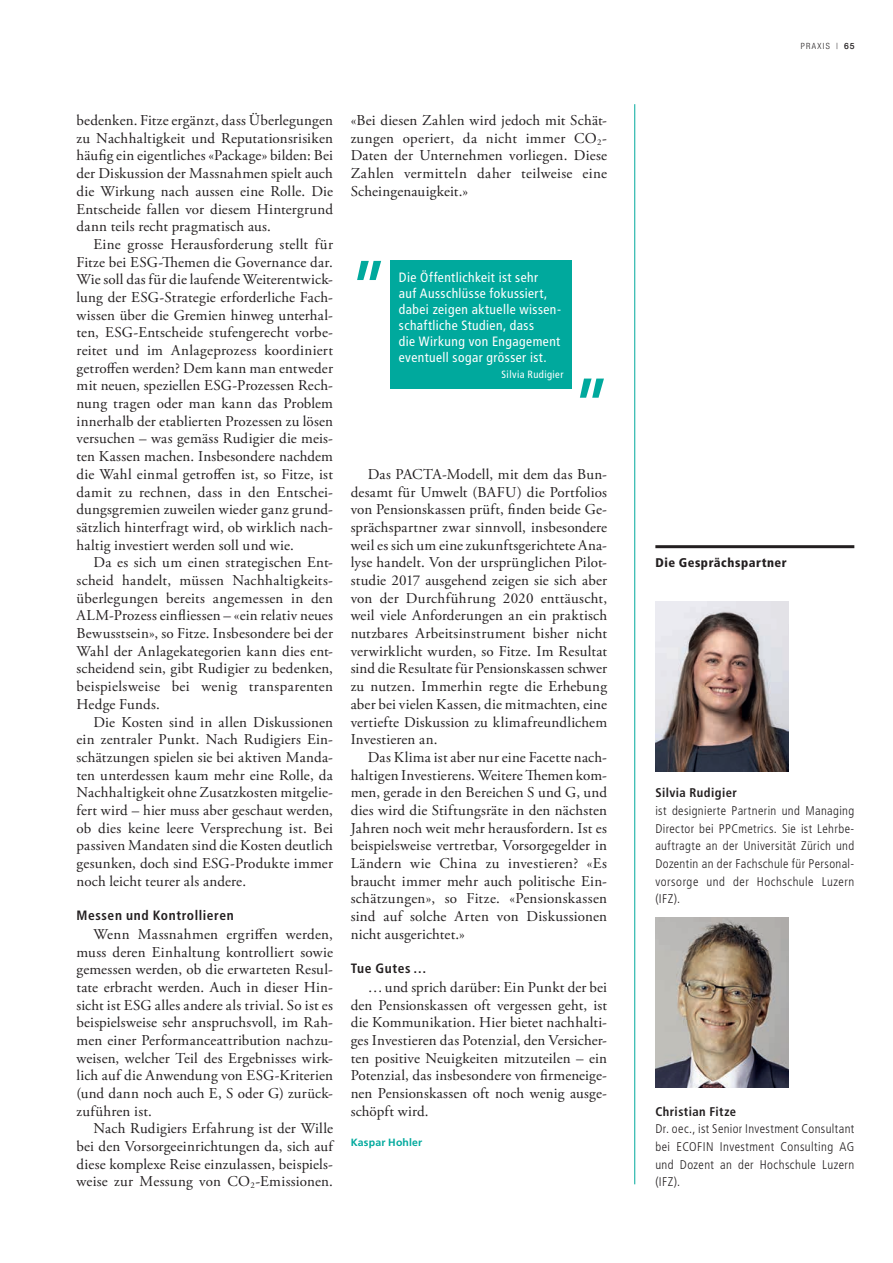
<style>
.page{position:relative;width:893px;height:1263px;background:#fff}
.page>*{position:absolute;margin:0;border:0;box-sizing:border-box;transform-origin:0 0}
.GS{font:condensed 82.5px "Frutiger LT Std";color:#00a99d}
.GS-2{font:15px/17.7px "Adobe Garamond Pro";letter-spacing:.015em;color:#231f20;text-align:justify}
.GS-3{font:condensed 13.5px/16.2px "Frutiger LT Std";letter-spacing:.035em;color:#fff}
.ZW_8_4p_black{font:700 condensed 13.5px "Frutiger LT Std";letter-spacing:.045em;color:#231f20}
.GS-4{font:300 condensed 12.6px/17.7px "Frutiger LT Std";letter-spacing:.035em;color:#231f20;text-align:justify}
.fett{font:700 condensed 12.6px "Frutiger LT Std";letter-spacing:.035em;color:#231f20}
.Titel{font:900 condensed 12.6px "Frutiger LT Std";letter-spacing:.045em;color:#231f20}
.GS-5{font:condensed 10.5px "Frutiger LT Std";letter-spacing:.04em;color:#fff}
.Autor_7p{font:700 10.5px "Frutiger LT Std";letter-spacing:.02em;color:#00a99d}
.Pagina{font:300 condensed 8.55px "Helvetica Neue LT Com";letter-spacing:.155em;color:#231f20}
.s1{font-weight:500;font-stretch:normal}
</style>
<div class="page">
<div style="left:390px;top:261px;width:182px;height:128px;background:#00a99d"></div>
<hr style="left:655px;top:545px;width:199px;height:3px;background:#231f20">
<img style="left:655px;top:602px;width:133px;height:170px">
<img style="left:655px;top:918px;width:133px;height:169px">
<hr style="left:634px;top:104px;width:1px;height:1080px;background:#00a99d">
<p class="GS-2" style="left:77px;top:112px;width:258px">bedenken. Fitze ergänzt, dass Überlegungen zu Nachhaltigkeit und Reputationsrisiken häufig ein eigentliches «Package» bilden: Bei der Diskussion der Massnahmen spielt auch die Wirkung nach aussen eine Rolle. Die Entscheide fallen vor diesem Hintergrund dann teils recht pragmatisch aus.</p>
<p class="GS-2" style="left:77px;top:236px;width:258px;text-indent:17px">Eine grosse Herausforderung stellt für Fitze bei ESG-Themen die Governance dar.<br>Wie soll das für die laufende Weiterentwick&shy;lung der ESG-Strategie erforderliche Fach&shy;wissen über die Gremien hinweg unterhal&shy;ten, ESG-Entscheide stufengerecht vorbe&shy;reitet und im Anlageprozess koordiniert getroffen werden? Dem kann man entweder mit neuen, speziellen ESG-Prozessen Rech&shy;nung tragen oder man kann das Problem innerhalb der etablierten Prozessen zu lösen versuchen – was gemäss Rudigier die meis&shy;ten Kassen machen. Insbesondere nachdem die Wahl einmal getroffen ist, so Fitze, ist damit zu rechnen, dass in den Entschei&shy;dungsgremien zuweilen wieder ganz grund&shy;sätzlich hinterfragt wird, ob wirklich nach&shy;haltig investiert werden soll und wie.</p>
<p class="GS-2" style="left:77px;top:554px;width:258px;text-indent:17px">Da es sich um einen strategischen Ent&shy;scheid handelt, müssen Nachhaltigkeits&shy;überlegungen bereits angemessen in den ALM-Prozess einfliessen – «ein relativ neues Bewusstsein», so Fitze. Insbesondere bei der Wahl der Anlagekategorien kann dies ent&shy;scheidend sein, gibt Rudigier zu bedenken, beispielsweise bei wenig transparenten Hedge Funds.</p>
<p class="GS-2" style="left:77px;top:713px;width:258px;text-indent:17px">Die Kosten sind in allen Diskussionen ein zentraler Punkt. Nach Rudigiers Ein&shy;schätzungen spielen sie bei aktiven Manda&shy;ten unterdessen kaum mehr eine Rolle, da Nachhaltigkeit ohne Zusatzkosten mitgelie&shy;fert wird – hier muss aber geschaut werden, ob dies keine leere Versprechung ist. Bei passiven Mandaten sind die Kosten deutlich gesunken, doch sind ESG-Produkte immer noch leicht teurer als andere.</p>
<p class="ZW_8_4p_black" style="left:77px;top:907px;width:159px">Messen und Kontrollieren</p>
<p class="GS-2" style="left:77px;top:926px;width:258px;text-indent:17px">Wenn Massnahmen ergriffen werden, muss deren Einhaltung kontrolliert sowie gemessen werden, ob die erwarteten Resul&shy;tate erbracht werden. Auch in dieser Hin&shy;sicht ist ESG alles andere als trivial. So ist es beispielsweise sehr anspruchsvoll, im Rah&shy;men einer Performanceattribution nachzu&shy;weisen, welcher Teil des Ergebnisses wirk&shy;lich auf die Anwendung von ESG-Kriterien (und dann noch auch E, S oder G) zurück&shy;zuführen ist.</p>
<p class="GS-2" style="left:77px;top:1120px;width:258px;text-indent:17px">Nach Rudigiers Erfahrung ist der Wille bei den Vorsorgeeinrichtungen da, sich auf diese komplexe Reise einzulassen, beispiels&shy;weise zur Messung von CO<sub>2</sub>-Emissionen.</p>
<p class="GS-2" style="left:351px;top:112px;width:258px">«Bei diesen Zahlen wird jedoch mit Schät&shy;zungen operiert, da nicht immer CO<sub>2</sub>- Daten der Unternehmen vorliegen. Diese Zahlen vermitteln daher teilweise eine Scheingenauigkeit.»</p>
<p class="GS" style="left:348px;top:246px;width:43px">”</p>
<p class="GS-3" style="left:399px;top:269px;width:164px">Die Öffentlichkeit ist sehr<br>auf Ausschlüsse fokussiert, dabei zeigen aktuelle wissen&shy;schaftliche Studien, dass<br>die Wirkung von Engagement eventuell sogar grösser ist.</p>
<p class="GS-5" style="left:502px;top:368px;width:63px">Silvia Rudigier</p>
<p class="GS" style="left:571px;top:311px;width:43px">„</p>
<p class="GS-2" style="left:351px;top:466px;width:258px;text-indent:17px">Das PACTA-Modell, mit dem das Bun&shy;desamt für Umwelt (BAFU) die Portfolios von Pensionskassen prüft, finden beide Ge&shy;sprächspartner zwar sinnvoll, insbesondere weil es sich um eine zukunftsgerichtete Ana&shy;lyse handelt. Von der ursprünglichen Pilot&shy;studie 2017 ausgehend zeigen sie sich aber von der Durchführung 2020 enttäuscht, weil viele Anforderungen an ein praktisch nutzbares Arbeitsinstrument bisher nicht verwirklicht wurden, so Fitze. Im Resultat sind die Resultate für Pensionskassen schwer zu nutzen. Immerhin regte die Erhebung aber bei vielen Kassen, die mitmachten, eine vertiefte Diskussion zu klimafreundlichem Investieren an.</p>
<p class="GS-2" style="left:351px;top:749px;width:258px;text-indent:17px">Das Klima ist aber nur eine Facette nach&shy;haltigen Investierens. Weitere Themen kom&shy;men, gerade in den Bereichen S und G, und dies wird die Stiftungsräte in den nächsten Jahren noch weit mehr herausfordern. Ist es beispielsweise vertretbar, Vorsorgegelder in Ländern wie China zu investieren? «Es braucht immer mehr auch politische Ein&shy;schätzungen», so Fitze. «Pensionskassen sind auf solche Arten von Diskussionen nicht ausgerichtet.»</p>
<p class="ZW_8_4p_black" style="left:351px;top:960px;width:78px">Tue Gutes …</p>
<p class="GS-2" style="left:351px;top:979px;width:258px;text-indent:17px">…und sprich darüber: Ein Punkt der bei den Pensionskassen oft vergessen geht, ist die Kommunikation. Hier bietet nachhalti&shy;ges Investieren das Potenzial, den Versicher&shy;ten positive Neuigkeiten mitzuteilen – ein Potenzial, das insbesondere von firmeneige&shy;nen Pensionskassen oft noch wenig ausge&shy;schöpft wird.</p>
<p class="Autor_7p" style="left:351px;top:1136px;width:73px">Kaspar Hohler</p>
<p class="Pagina" style="left:801px;top:41px;width:56px">PRAXIS | <span class="s1">65</span></p>
<p class="Titel" style="left:655px;top:555px;width:133px">Die Gesprächspartner</p>
<p class="fett" style="left:655px;top:785px;width:83px">Silvia Rudigier</p>
<p class="GS-4" style="left:655px;top:802px;width:200px">ist designierte Partnerin und Managing Director bei PPCmetrics. Sie ist Lehrbe&shy;auftragte an der Universität Zürich und Dozentin an der Fachschule für Personal&shy;vorsorge und der Hochschule Luzern (IFZ).</p>
<p class="fett" style="left:655px;top:1104px;width:82px">Christian Fitze</p>
<p class="GS-4" style="left:655px;top:1120px;width:200px">Dr. oec., ist Senior Investment Consultant bei ECOFIN Investment Consulting AG und Dozent an der Hochschule Luzern (IFZ).</p>
</div>
